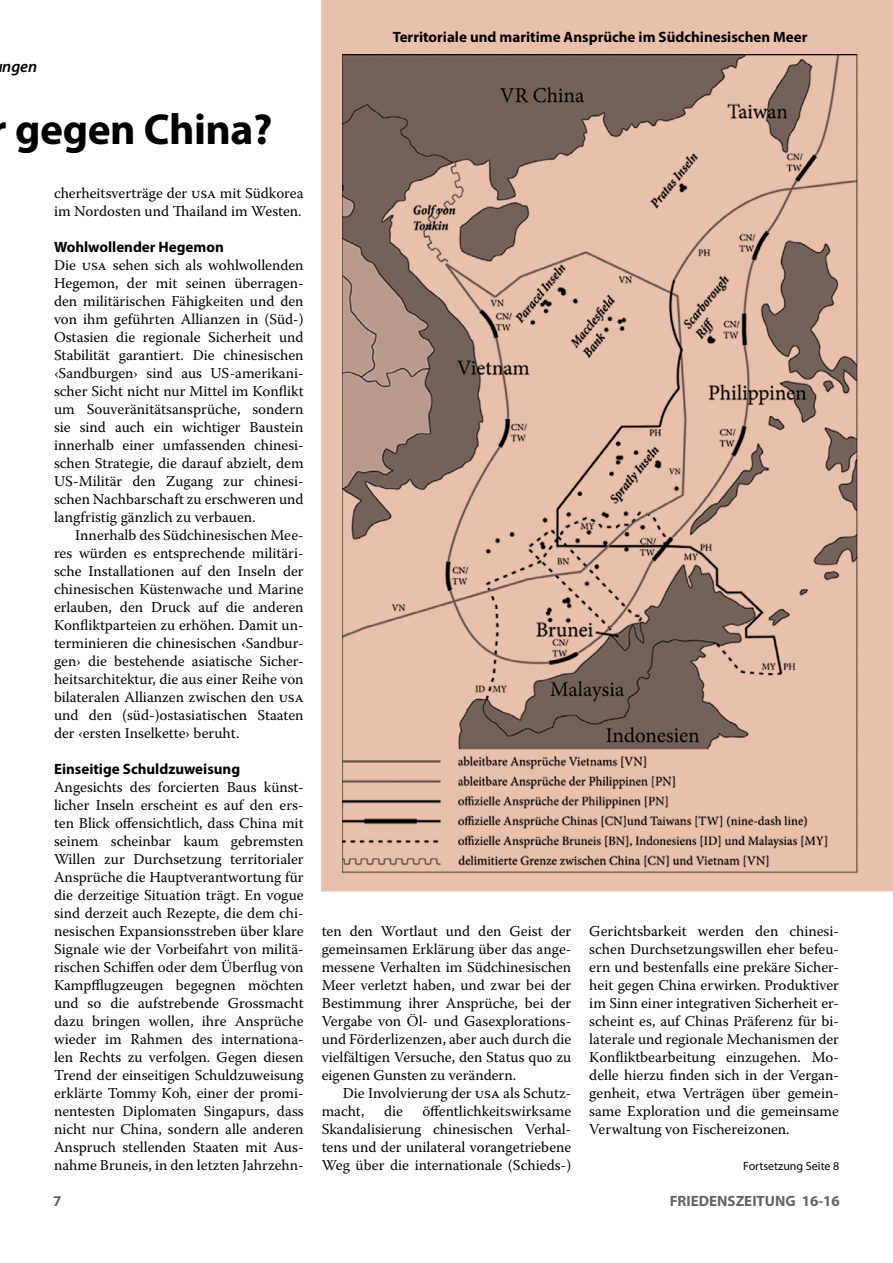
<style>
.page{position:relative;width:893px;height:1263px;background:#fff}
.page>*{position:absolute;margin:0;border:0;box-sizing:border-box;transform-origin:0 0}
.t1{font:700 43.5px "Myriad Pro";letter-spacing:-.01em;color:#000}
.t2{font:italic 600 16.5px "Myriad Pro";color:#000}
.t3{font:15px/18px "Warnock Pro";color:#000;text-align:justify}
.t4{font:700 15px "Myriad Pro";color:#000}
.t5{font:700 15px "Myriad Pro";color:#636569}
.t6{font:12px "Myriad Pro";color:#000}
</style>
<div class="page">
<svg style="left:321px;top:0;width:572px;height:892px;background:#c8a594"></svg>
<p class="t2" style="left:2px;top:56px;width:37px">ngen</p>
<h1 class="t1" style="left:15px;top:101px;width:259px">gegen China?</h1>
<p class="t3" style="left:54px;top:184px;width:251px">cherheitsverträge der USA mit Südkorea im Nordosten und Thailand im Westen.</p>
<p class="t4" style="left:54px;top:237px;width:171px">Wohlwollender Hegemon</p>
<p class="t3" style="left:54px;top:256px;width:251px">Die USA sehen sich als wohlwollenden Hegemon, der mit seinen überragen&shy;den militärischen Fähigkeiten und den von ihm geführten Allianzen in (Süd-)<br>Ostasien die regionale Sicherheit und Stabilität garantiert. Die chinesischen ‹Sandburgen› sind aus US-amerikani&shy;scher Sicht nicht nur Mittel im Konflikt um Souveränitätsansprüche, sondern sie sind auch ein wichtiger Baustein innerhalb einer umfassenden chinesi&shy;schen Strategie, die darauf abzielt, dem US-Militär den Zugang zur chinesi&shy;schen Nachbarschaft zu erschweren und langfristig gänzlich zu verbauen.</p>
<p class="t3" style="left:54px;top:526px;width:251px;text-indent:21px">Innerhalb des Südchinesischen Mee&shy;res würden es entsprechende militäri&shy;sche Installationen auf den Inseln der chinesischen Küstenwache und Marine erlauben, den Druck auf die anderen Konfliktparteien zu erhöhen. Damit un&shy;terminieren die chinesischen ‹Sandbur&shy;gen› die bestehende asiatische Sicher&shy;heitsarchitektur, die aus einer Reihe von bilateralen Allianzen zwischen den USA und den (süd-)ostasiatischen Staaten der ‹ersten Inselkette› beruht.</p>
<p class="t4" style="left:54px;top:759px;width:188px">Einseitige Schuldzuweisung</p>
<p class="t3" style="left:54px;top:778px;width:251px">Angesichts des forcierten Baus künst&shy;licher Inseln erscheint es auf den ers&shy;ten Blick offensichtlich, dass China mit seinem scheinbar kaum gebremsten Willen zur Durchsetzung territorialer Ansprüche die Hauptverantwortung für die derzeitige Situation trägt. En vogue sind derzeit auch Rezepte, die dem chi&shy;nesischen Expansionsstreben über klare Signale wie der Vorbeifahrt von militä&shy;rischen Schiffen oder dem Überflug von Kampfflugzeugen begegnen möchten und so die aufstrebende Grossmacht dazu bringen wollen, ihre Ansprüche wieder im Rahmen des internationa&shy;len Rechts zu verfolgen. Gegen diesen Trend der einseitigen Schuldzuweisung erklärte Tommy Koh, einer der promi&shy;nentesten Diplomaten Singapurs, dass nicht nur China, sondern alle anderen Anspruch stellenden Staaten mit Aus&shy;nahme Bruneis, in den letzten Jahrzehn-</p>
<p class="t4" style="left:393px;top:27px;width:416px">Territoriale und maritime Ansprüche im Südchinesischen Meer</p>
<p class="t3" style="left:322px;top:922px;width:251px">ten den Wortlaut und den Geist der gemeinsamen Erklärung über das ange&shy;messene Verhalten im Südchinesischen Meer verletzt haben, und zwar bei der Bestimmung ihrer Ansprüche, bei der Vergabe von Öl- und Gasexplorations&shy;und Förderlizenzen, aber auch durch die vielfältigen Versuche, den Status quo zu eigenen Gunsten zu verändern.</p>
<p class="t3" style="left:322px;top:1084px;width:251px;text-indent:21px">Die Involvierung der USA als Schutz&shy;macht,</p>
<p class="t3" style="left:322px;top:1102px;width:251px;text-indent:101px">öffentlichkeitswirksame Skandalisierung chinesischen Verhal&shy;tens und der unilateral vorangetriebene Weg über die internationale (Schieds-)</p>
<p class="t3" style="left:384px;top:1102px;width:20px">die</p>
<p class="t3" style="left:589px;top:922px;width:251px">Gerichtsbarkeit werden den chinesi&shy;schen Durchsetzungswillen eher befeu&shy;ern und bestenfalls eine prekäre Sicher&shy;heit gegen China erwirken. Produktiver im Sinn einer integrativen Sicherheit er&shy;scheint es, auf Chinas Präferenz für bi&shy;laterale und regionale Mechanismen der Konfliktbearbeitung einzugehen. Mo&shy;delle hierzu finden sich in der Vergan&shy;genheit, etwa Verträgen über gemein&shy;same Exploration und die gemeinsame Verwaltung von Fischereizonen.</p>
<p class="t6" style="left:743px;top:1158px;width:98px">Fortsetzung Seite 8</p>
<p class="t5" style="left:53px;top:1191px;width:10px">7</p>
<p class="t5" style="left:670px;top:1191px;width:172px">FRIEDENSZEITUNG 16-16</p>
</div>
